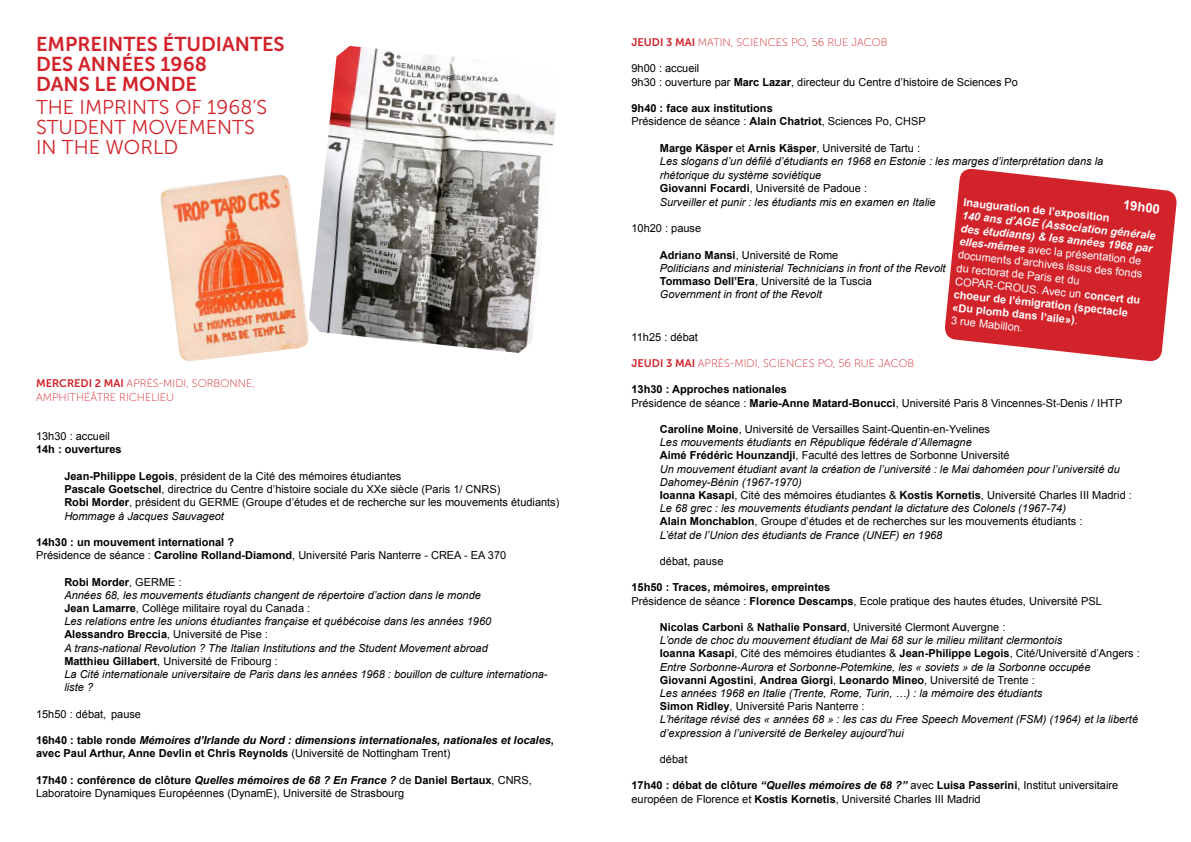
<style>
.page{position:relative;width:1191px;height:842px;background:#fff}
.page>*{position:absolute;margin:0;border:0;box-sizing:border-box;transform-origin:0 0}
.t1{font:20px/20px "Museo Sans 300";color:#d2232a}
.t2{font:20px/20px "Museo Sans 700";color:#d2232a}
.t3{font:700 13px "Arial";color:#fff}
.t4{font:italic 11px/13.2px "Arial";color:#000}
.t5{font:11px/13.2px "Arial";color:#000}
.t6{font:11px/13.2px "Arial";color:#fff}
.t7{font:700 11px/13.2px "Arial";color:#000}
.t8{font:italic 700 11px/13.2px "Arial";color:#000}
.t9{font:11px "Museo Sans 100";color:#d2232a}
.t10{font:11px "Museo Sans 700";color:#d2232a}
.t11{font:700 11px "Arial";color:#fff}
.s1{font-weight:700}
.s2{font-style:italic}
.s3{font-weight:400}
.s4{font-weight:700;font-style:normal}
.s5{font-style:normal}
.s6{font-weight:400;font-style:normal}
.s7{font-weight:700;font-style:italic}
</style>
<div class="page">
<img style="left:160px;top:175px;width:149px;height:186px">
<img style="left:309px;top:46px;width:247px;height:307px">
<svg style="left:945px;top:168px;width:232px;height:194px;fill:#d2232a"></svg>
<h1 class="t2" style="left:36px;top:34px;width:250px">EMPREINTES ÉTUDIANTES<br>DES ANNÉES 1968<br>DANS LE MONDE</h1>
<h1 class="t1" style="left:36px;top:97px;width:233px">THE IMPRINTS OF 1968’S<br>STUDENT MOVEMENTS<br>IN THE WORLD</h1>
<p class="t10" style="left:36px;top:378px;width:38px">MERCREDI</p>
<p class="t10" style="left:95px;top:378px;width:17px">2 MAI</p>
<p class="t9" style="left:127px;top:378px;width:80px">APRÈS-MI DI, SORBONNE</p>
<p class="t9" style="left:252px;top:378px;width:4px">,</p>
<p class="t9" style="left:36px;top:391px;width:9px">AMP</p>
<p class="t9" style="left:59px;top:391px;width:46px">HITHÉÂTRE</p>
<p class="t9" style="left:119px;top:391px;width:44px">RICHELIEU</p>
<p class="t5" style="left:36px;top:430px;width:75px">13h30 : accueil</p>
<p class="t7" style="left:36px;top:443px;width:87px">14h : ouvertures</p>
<p class="t5" style="left:64px;top:469px;width:496px"><span class="s1">Jean-Philippe Legois</span>, président de la Cité des mémoires étudiantes<br><span class="s1">Pascale Goetschel</span>, directrice du Centre d’histoire sociale du XXe siècle (Paris 1/ CNRS)<br><span class="s1">Robi Morder</span>, président du GERME (Groupe d’études et de recherche sur les mouvements étudiants)<br><span class="s2">Hommage à Jacques Sauvageot</span></p>
<p class="t7" style="left:36px;top:536px;width:472px">14h30 : un mouvement international ?<br><span class="s3">Présidence de séance :</span> Caroline Rolland-Diamond<span class="s3">, Université Paris Nanterre - CREA - EA 370</span></p>
<p class="t4" style="left:64px;top:575px;width:485px"><span class="s4">Robi Morder</span><span class="s5">, GERME :<br></span>Années 68, les mouvements étudiants changent de répertoire d’action dans le monde<br><span class="s4">Jean Lamarre</span><span class="s5">, Collège militaire royal du Canada :<br></span>Les relations entre les unions étudiantes française et québécoise dans les années 1960<br><span class="s4">Alessandro Breccia</span><span class="s5">, Université de Pise :<br></span>A trans-national Revolution ? The Italian Institutions and the Student Movement abroad<br><span class="s4">Matthieu Gillabert</span><span class="s5">, Université de Fribourg :<br></span>La Cité internationale universitaire de Paris dans les années 1968 : bouillon de culture internationa&shy;liste ?</p>
<p class="t5" style="left:36px;top:707px;width:107px">15h50 : débat, pause</p>
<p class="t8" style="left:36px;top:734px;width:519px"><span class="s5">16h40 : table ronde</span> Mémoires d’Irlande du Nord : dimensions internationales, nationales et locales<span class="s5">, avec Paul Arthur, Anne Devlin et Chris Reynolds</span> <span class="s6">(Université de Nottingham Trent)</span></p>
<p class="t5" style="left:36px;top:773px;width:497px"><span class="s1">17h40 : conférence de clôture</span> <span class="s7">Quelles mémoires de 68 ? En France ?</span> de <span class="s1">Daniel Bertaux</span>, CNRS,<br>Laboratoire Dynamiques Européennes (DynamE), Université de Strasbourg</p>
<p class="t10" style="left:631px;top:36px;width:51px">JEUDI 3 MAI</p>
<p class="t9" style="left:698px;top:36px;width:191px">MATIN, SCIENCES PO, 56 RUE JACOB</p>
<p class="t5" style="left:631px;top:62px;width:388px">9h00 : accueil<br>9h30 : ouverture par <span class="s1">Marc Lazar</span>, directeur du Centre d’histoire de Sciences Po</p>
<p class="t7" style="left:631px;top:102px;width:296px">9h40 : face aux institutions<br><span class="s3">Présidence de séance :</span> Alain Chatriot<span class="s3">, Sciences Po, CHSP</span></p>
<p class="t4" style="left:660px;top:141px;width:445px"><span class="s4">Marge Käsper</span> <span class="s5">et</span> <span class="s4">Arnis Käsper</span><span class="s5">, Université de Tartu :<br></span>Les slogans d’un défilé d’étudiants en 1968 en Estonie : les marges d’interprétation dans la</p>
<p class="t4" style="left:660px;top:169px;width:277px">rhétorique du système soviétique<br><span class="s4">Giovanni Focardi</span><span class="s5">, Université de Padoue :<br></span>Surveiller et punir : les étudiants mis en examen en Italie</p>
<p class="t5" style="left:631px;top:222px;width:71px">10h20 : pause</p>
<p class="t4" style="left:660px;top:248px;width:287px"><span class="s4">Adriano Mansi</span><span class="s5">, Université de Rome<br></span>Politicians and ministerial Technicians in front of the Revolt <span class="s4">Tommaso Dell’Era</span><span class="s5">, Université de la Tuscia<br></span>Government in front of the Revolt</p>
<p class="t5" style="left:631px;top:330px;width:68px">11h25 : débat</p>
<p class="t10" style="left:631px;top:357px;width:51px">JEUDI 3 MAI</p>
<p class="t9" style="left:698px;top:357px;width:218px">APRÈS-MI DI, SCIENCES PO, 56 RUE JACOB</p>
<p class="t5" style="left:631px;top:383px;width:492px"><span class="s1">13h30 : Approches nationales<br></span>Présidence de séance : <span class="s1">Marie-Anne Matard-Bonucci</span>, Université Paris 8 Vincennes-St-Denis / IHTP</p>
<p class="t4" style="left:660px;top:423px;width:473px"><span class="s4">Caroline Moine</span><span class="s5">, Université de Versailles Saint-Quentin-en-Yvelines<br></span>Les mouvements étudiants en République fédérale d’Allemagne<br><span class="s4">Aimé Frédéric Hounzandji</span><span class="s5">, Faculté des lettres de Sorbonne Université<br></span>Un mouvement étudiant avant la création de l’université : le Mai dahoméen pour l’université du Dahomey-Bénin (1967-1970)<br><span class="s4">Ioanna Kasapi</span><span class="s5">, Cité des mémoires étudiantes &amp;</span> <span class="s4">Kostis Kornetis</span><span class="s5">, Université Charles III Madrid :<br></span>Le 68 grec : les mouvements étudiants pendant la dictature des Colonels (1967-74)<br><span class="s4">Alain Monchablon</span><span class="s5">, Groupe d’études et de recherches sur les mouvements étudiants :<br></span>L’état de l’Union des étudiants de France (UNEF) en 1968</p>
<p class="t5" style="left:660px;top:555px;width:65px">débat, pause</p>
<p class="t5" style="left:631px;top:581px;width:472px"><span class="s1">15h50 : Traces, mémoires, empreintes<br></span>Présidence de séance : <span class="s1">Florence Descamps</span>, Ecole pratique des hautes études, Université PSL</p>
<p class="t4" style="left:660px;top:621px;width:481px"><span class="s4">Nicolas Carboni</span> <span class="s5">&amp;</span> <span class="s4">Nathalie Ponsard</span><span class="s5">, Université Clermont Auvergne :<br></span>L’onde de choc du mouvement étudiant de Mai 68 sur le milieu militant clermontois<br><span class="s4">Ioanna Kasapi</span><span class="s5">, Cité des mémoires étudiantes &amp;</span> <span class="s4">Jean-Philippe Legois</span><span class="s5">, Cité/Université d’Angers :<br></span>Entre Sorbonne-Aurora et Sorbonne-Potemkine, les « soviets » de la Sorbonne occupée <span class="s4">Giovanni Agostini</span><span class="s5">,</span> <span class="s4">Andrea Giorgi</span><span class="s5">,</span> <span class="s4">Leonardo Mineo</span><span class="s5">, Université de Trente :<br></span>Les années 1968 en Italie (Trente, Rome, Turin, …) : la mémoire des étudiants<br><span class="s4">Simon Ridley</span><span class="s5">, Université Paris Nanterre :<br></span>L’héritage révisé des « années 68 » : les cas du Free Speech Movement (FSM) (1964) et la liberté d’expression à l’université de Berkeley aujourd’hui</p>
<p class="t5" style="left:660px;top:753px;width:29px">débat</p>
<p class="t5" style="left:631px;top:779px;width:488px"><span class="s1">17h40 : débat de clôture</span> <span class="s7">“Quelles mémoires de 68 ?”</span> avec <span class="s1">Luisa Passerini</span>, Institut universitaire européen de Florence et <span class="s1">Kostis Kornetis</span>, Université Charles III Madrid</p>
<p class="t11" style="left:964px;top:195px;width:148px;rotate:6deg">Inauguration de l’exposition</p>
<p class="t3" style="left:1124px;top:196px;width:38px;rotate:6deg">19h00</p>
<p class="t6" style="left:963px;top:209px;width:196px;rotate:6deg"><span class="s7">140 ans d’AGE (Association générale des étudiants) &amp; les années 1968 par elles-mêmes</span> avec la présentation de documents d’archives issus des fonds du rectorat de Paris et du<br>COPAR-CROUS. Avec un <span class="s1">concert du choeur de l’émigration (spectacle «Du plomb dans l’aile»)</span>.<br>3 rue Mabillon.</p>
</div>
